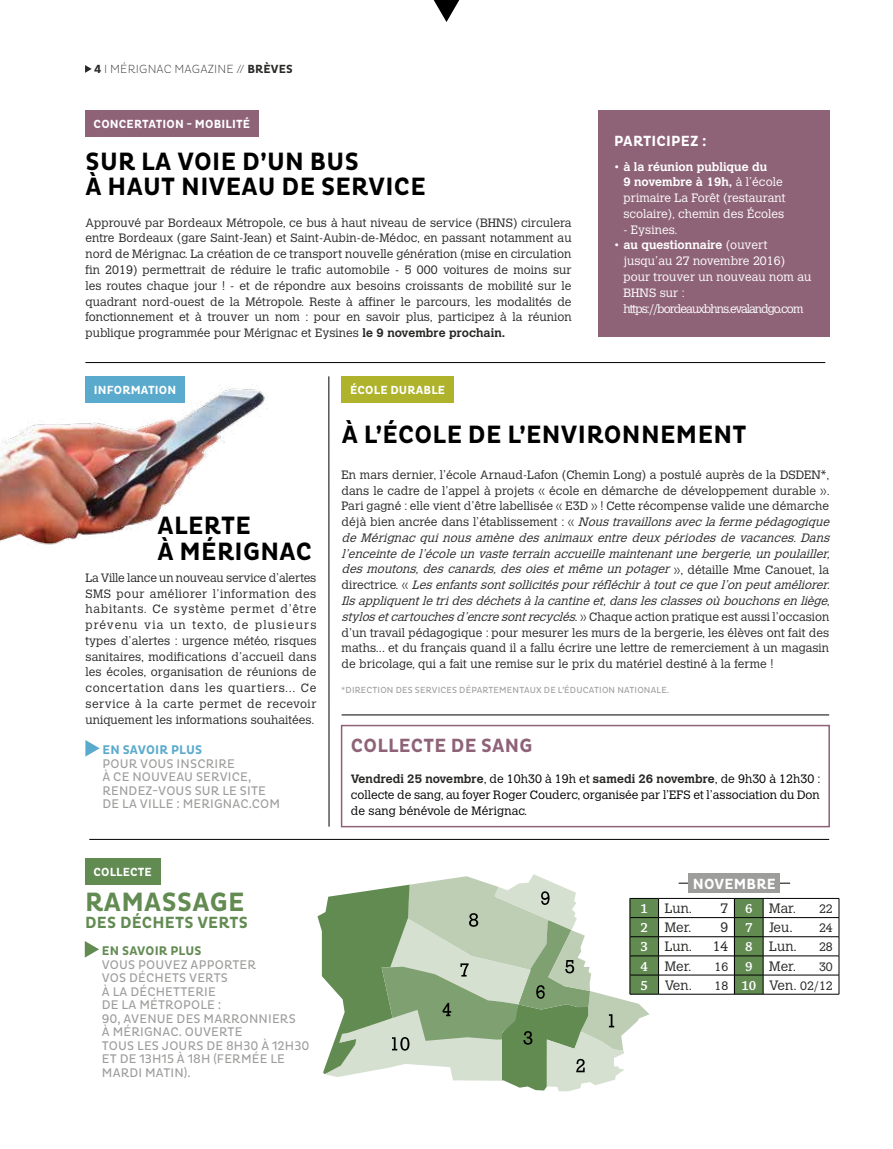
<style>
.page{position:relative;width:893px;height:1149px;background:#fff}
.page>*{position:absolute;margin:0;border:0;box-sizing:border-box;transform-origin:0 0}
.t1{font:700 27px "Pluto Cond";letter-spacing:.015em;color:#628b52}
.t2{font:700 25.5px/25.5px "Pluto Cond";letter-spacing:.015em;color:#000}
.t3{font:700 19.5px "Pluto Cond";letter-spacing:.015em;color:#8f6377}
.t4{font:700 16.5px "Pluto Cond";letter-spacing:.015em;color:#628b52}
.t5{font:700 15px "Pluto Cond";letter-spacing:.015em;color:#fff}
.t6{font:300 13.5px "Calvert MT Std";letter-spacing:.005em;color:#282827}
.t7{font:12.75px/13.5px "Pluto Cond";letter-spacing:.015em;color:#9d9d9c}
.t8{font:700 12.75px "Pluto Cond";letter-spacing:.015em;color:#628b52}
.t9{font:700 12.75px "Pluto Cond";letter-spacing:.015em;color:#5aaacd}
.t10{font:300 12px/15.8px "Calvert MT Std";letter-spacing:.005em;color:#282827;text-align:justify}
.t11{font:300 12px/15.8px "Calvert MT Std";letter-spacing:.005em;color:#fff}
.t12{font:300 12px/15.8px "Calvert MT Std";color:#000;text-align:justify}
.t13{font:700 12px "Pluto Cond";letter-spacing:.015em;color:#fff}
.t14{font:200 12px "Pluto Cond";letter-spacing:.015em;color:#282827}
.t15{font:9px "Pluto Cond";letter-spacing:.02em;color:#9d9d9c}
.s1{font-weight:700}
.s2{font-style:italic}
.s3{font-weight:700;color:#282827}
.s4{font-family:"Chaparral Pro";font-weight:600;font-size:13.8px;color:#fff}
.s5{font-size:13.5px}
</style>
<div class="page">
<svg style="left:434px;top:0;width:25px;height:22px"></svg>
<svg style="left:85px;top:65px;width:7px;height:8px"></svg>
<div style="left:85px;top:858px;width:75px;height:26px;background:#628b52"></div>
<svg style="left:85px;top:941px;width:14px;height:16px"></svg>
<div style="left:688px;top:873px;width:92px;height:19px;background:#9d9d9c"></div>
<svg style="left:317px;top:874px;width:523px;height:216px"></svg>
<svg style="left:85px;top:740px;width:15px;height:16px"></svg>
<div style="left:342px;top:376px;width:112px;height:26px;background:#aeb32b"></div>
<div style="left:85px;top:376px;width:100px;height:26px;background:#5aaacd"></div>
<div style="left:85px;top:111px;width:174px;height:26px;background:#8f6377"></div>
<div style="left:598px;top:111px;width:231px;height:226px;background:#8f6377"></div>
<hr style="left:89px;top:838px;width:740px;height:1px;background:#000">
<hr style="left:85px;top:362px;width:740px;height:1px;background:#000">
<hr style="left:329px;top:376px;width:1px;height:450px;background:#000">
<hr style="left:342px;top:714px;width:487px;height:1px;background:#000">
<img style="left:0;top:384px;width:268px;height:161px">
<div style="left:341px;top:724px;width:489px;height:103px;border:2px solid #8f6377"></div>
<p class="t14" style="left:94px;top:62px;width:200px"><span class="s1">4</span> I MÉRIGNAC MAGAZINE // <span class="s1">BRÈVES</span></p>
<p class="t13" style="left:94px;top:117px;width:158px">CONCERTATION - MOBILITÉ</p>
<h2 class="t2" style="left:86px;top:149px;width:342px">SUR LA VOIE D’UN BUS<br>À HAUT NIVEAU DE SERVICE</h2>
<p class="t10" style="left:85px;top:215px;width:488px">Approuvé par Bordeaux Métropole, ce bus à haut niveau de service (BHNS) circulera entre Bordeaux (gare Saint-Jean) et Saint-Aubin-de-Médoc, en passant notamment au nord de Mérignac. La création de ce transport nouvelle génération (mise en circulation fin 2019) permettrait de réduire le trafic automobile - 5 000 voitures de moins sur les routes chaque jour ! - et de répondre aux besoins croissants de mobilité sur le quadrant nord-ouest de la Métropole. Reste à affiner le parcours, les modalités de fonctionnement et à trouver un nom : pour en savoir plus, participez à la réunion publique programmée pour Mérignac et Eysines <span class="s1">le 9 novembre prochain.</span></p>
<p class="t13" style="left:94px;top:383px;width:84px">INFORMATION</p>
<p class="t13" style="left:350px;top:383px;width:97px">ÉCOLE DURABLE</p>
<p class="t5" style="left:614px;top:133px;width:94px">PARTICIPEZ :</p>
<p class="t11" style="left:623px;top:159px;width:164px;text-indent:-9px">• <span class="s1">à la réunion publique du<br>9 novembre à 19h,</span> à l’école primaire La Forêt (restaurant scolaire), chemin des Écoles</p>
<p class="t11" style="left:623px;top:222px;width:56px">- Eysines.</p>
<p class="t11" style="left:623px;top:237px;width:189px;text-indent:-9px">• <span class="s1">au questionnaire</span> (ouvert jusqu’au 27 novembre 2016) pour trouver un nouveau nom au<br>BHNS sur : https://bordeauxbhns.evalandgo.com</p>
<h2 class="t2" style="left:157px;top:513px;width:156px">ALERTE<br>À MÉRIGNAC</h2>
<p class="t10" style="left:85px;top:570px;width:233px">La Ville lance un nouveau service d’alertes SMS pour améliorer l’information des habitants. Ce système permet d’être prévenu via un texto, de plusieurs types d’alertes : urgence météo, risques sanitaires, modifications d’accueil dans les écoles, organisation de réunions de concertation dans les quartiers... Ce service à la carte permet de recevoir uniquement les informations souhaitées.</p>
<p class="t9" style="left:103px;top:742px;width:101px">EN SAVOIR PLUS</p>
<p class="t7" style="left:102px;top:756px;width:179px">POUR VOUS INSCRIRE<br>À CE NOUVEAU SERVICE,<br>RENDEZ-VOUS SUR LE SITE<br>DE LA VILLE : MERIGNAC.COM</p>
<p class="t13" style="left:94px;top:864px;width:60px">COLLECTE</p>
<h1 class="t1" style="left:85px;top:886px;width:161px">RAMASSAGE</h1>
<h3 class="t4" style="left:85px;top:912px;width:164px">DES DÉCHETS VERTS</h3>
<p class="t8" style="left:102px;top:943px;width:101px">EN SAVOIR PLUS</p>
<p class="t7" style="left:102px;top:957px;width:209px">VOUS POUVEZ APPORTER<br>VOS DÉCHETS VERTS<br>À LA DÉCHETTERIE<br>DE LA MÉTROPOLE :<br>90, AVENUE DES MARRONNIERS<br>À MÉRIGNAC. OUVERTE<br>TOUS LES JOURS DE 8H30 À 12H30<br>ET DE 13H15 À 18H (FERMÉE LE<br>MARDI MATIN).</p>
<h2 class="t2" style="left:342px;top:422px;width:406px">À L’ÉCOLE DE L’ENVIRONNEMENT</h2>
<p class="t10" style="left:342px;top:467px;width:493px;text-align:left">En mars dernier, l’école Arnaud-Lafon (Chemin Long) a postulé auprès de la DSDEN*, dans le cadre de l’appel à projets « école en démarche de développement durable ».<br>Pari gagné : elle vient d’être labellisée « E3D » ! Cette récompense valide une démarche d é j à b i e n a n c r é e d a n s l ’ é t a b l i s s e m e n t : « <span class="s2">Noustravaillonsaveclafermepédagogique de Mérignac qui nous amène des animaux entre deux périodes de vacances.Dans l’enceintedel’écoleun vasteterrain accueillemaintenantunebergerie,un poulailler, des moutons,des canards,des oies et même un potager</span> » , d é t a i l l e M m e C a n o u e t , l a d i r e c t r i c e . « <span class="s2">Lesenfantssontsollicitéspourréfléchiràtoutcequel’on peutaméliorer.<br>Ilsappliquentletridesdéchetsàlacantineet,danslesclassesoù bouchonsen liège, stylosetcartouchesd’encresontrecyclés.</span>» Chaque action pratique est aussi l’occasion d’un travail pédagogique : pour mesurer les murs de la bergerie, les élèves ont fait des maths... et du français quand il a fallu écrire une lettre de remerciement à un magasin de bricolage, qui a fait une remise sur le prix du matériel destiné à la ferme !</p>
<p class="t15" style="left:341px;top:684px;width:329px">*DIRECTION DES SERVICES DÉPARTEMENTAUX DE L’ÉDUCATION NATIONALE.</p>
<h3 class="t3" style="left:351px;top:734px;width:183px">COLLECTE DE SANG</h3>
<p class="t12" style="left:351px;top:771px;width:471px"><span class="s3">Vendredi 25 novembre</span>, de 10h30 à 19h et <span class="s3">samedi 26 novembre</span>, de 9h30 à 12h30 : collecte de sang, au foyer Roger Couderc, organisée par l’EFS et l’association du Don de sang bénévole de Mérignac.</p>
<p class="t5" style="left:693px;top:874px;width:84px">NOVEMBRE</p>
<p class="t6" style="left:640px;top:900px;width:53px"><span class="s4">1</span> Lun.</p>
<p class="t6" style="left:720px;top:900px;width:9px">7</p>
<p class="t6" style="left:640px;top:919px;width:53px"><span class="s4">2</span> Mer.</p>
<p class="t6" style="left:720px;top:919px;width:9px">9</p>
<p class="t6" style="left:640px;top:938px;width:53px"><span class="s4">3</span> Lun.</p>
<p class="t6" style="left:713px;top:938px;width:17px">14</p>
<p class="t6" style="left:640px;top:957px;width:53px"><span class="s4">4</span> Mer.</p>
<p class="t10" style="left:714px;top:958px;width:15px">16</p>
<p class="t6" style="left:640px;top:976px;width:53px"><span class="s4">5</span> Ven.</p>
<p class="t10" style="left:714px;top:977px;width:15px">18</p>
<p class="t6" style="left:745px;top:900px;width:53px"><span class="s4">6</span> Mar.</p>
<p class="t10" style="left:819px;top:900px;width:15px">22</p>
<p class="t6" style="left:745px;top:919px;width:49px"><span class="s4">7</span> Jeu.</p>
<p class="t10" style="left:819px;top:920px;width:15px">24</p>
<p class="t6" style="left:745px;top:938px;width:53px"><span class="s4">8</span> Lun.</p>
<p class="t10" style="left:819px;top:939px;width:15px">28</p>
<p class="t6" style="left:745px;top:957px;width:53px"><span class="s4">9</span> Mer.</p>
<p class="t10" style="left:741px;top:956px;width:93px;line-height:19.2px;text-align:right">30<br><span class="s4">10</span> <span class="s5">Ven.</span> 02/12</p>
</div>
